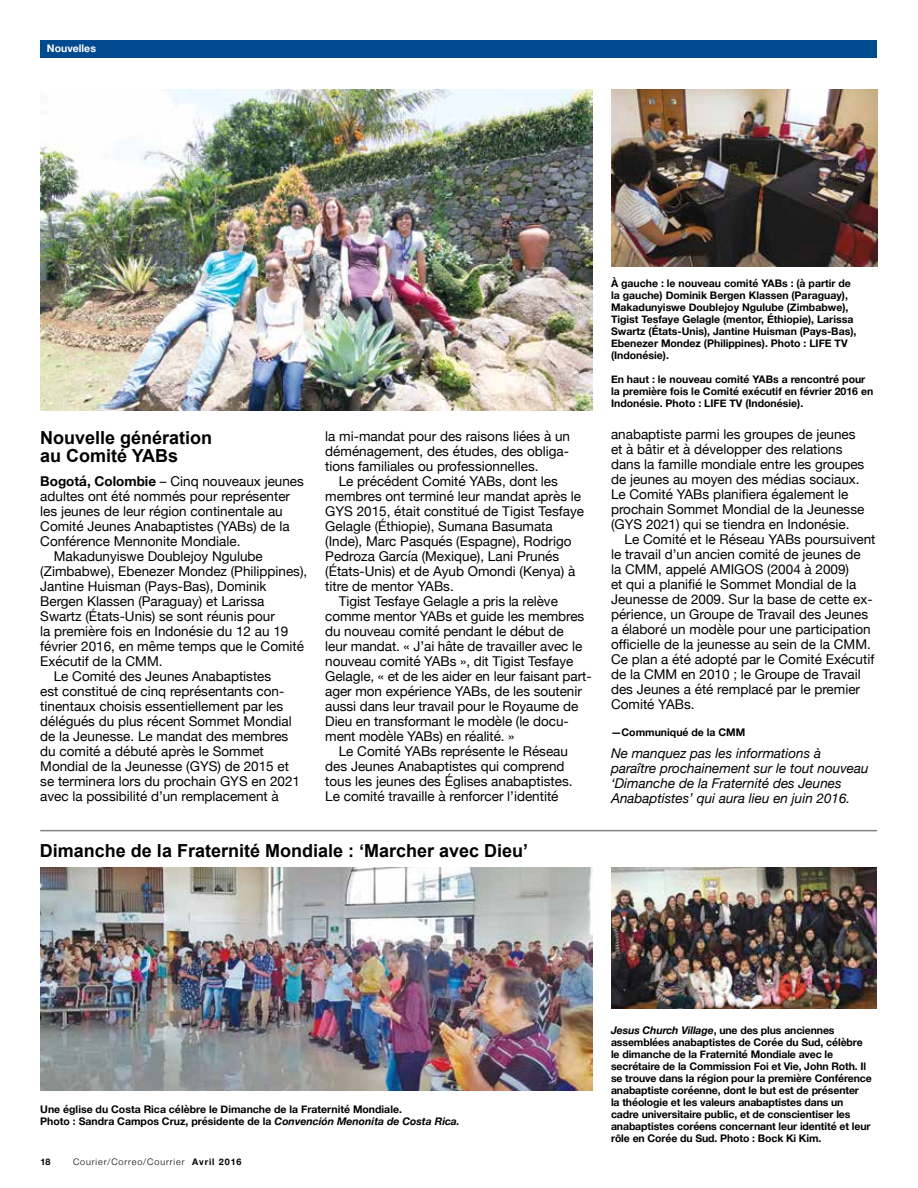
<style>
.page{position:relative;width:918px;height:1188px;background:#fff}
.page>*{position:absolute;margin:0;border:0;box-sizing:border-box;transform-origin:0 0}
.t1{font:700 18px/18px "Arial";color:#000}
.t2{font:13.5px/15px "Helvetica Neue";color:#000}
.t3{font:italic 13.5px/15px "Helvetica Neue";color:#000}
.t4{font:700 10.5px/12px "Helvetica Neue";color:#000}
.t5{font:700 10.5px "Helvetica Neue";color:#fff}
.t6{font:300 9px "Helvetica Neue";letter-spacing:.1em;color:#000}
.t7{font:700 9px "Helvetica Neue";color:#000}
.s1{font-weight:700}
.s2{font-style:italic}
</style>
<div class="page">
<img style="left:40px;top:89px;width:552px;height:322px">
<img style="left:40px;top:867px;width:552px;height:223px">
<img style="left:611px;top:867px;width:266px;height:142px">
<hr style="left:40px;top:830px;width:837px;height:1px;background:#808285">
<img style="left:611px;top:89px;width:266px;height:178px">
<div style="left:40px;top:40px;width:837px;height:18px;background:#004a8f"></div>
<p class="t5" style="left:47px;top:40px;width:50px">Nouvelles</p>
<h1 class="t1" style="left:40px;top:429px;width:174px">Nouvelle génération au Comité YABs</h1>
<p class="t2" style="left:40px;top:475px;width:265px"><span class="s1">Bogotá, Colombie</span> – Cinq nouveaux jeunes</p>
<p class="t2" style="left:40px;top:489px;width:251px">adultes ont été nommés pour représenter</p>
<p class="t2" style="left:40px;top:504px;width:244px">les jeunes de leur région continentale au</p>
<p class="t2" style="left:40px;top:519px;width:251px">Comité Jeunes Anabaptistes (YABs) de la</p>
<p class="t2" style="left:40px;top:534px;width:202px">Conférence Mennonite Mondiale.</p>
<p class="t2" style="left:54px;top:549px;width:211px">Makadunyiswe Doublejoy Ngulube</p>
<p class="t2" style="left:40px;top:564px;width:269px">(Zimbabwe), Ebenezer Mondez (Philippines),</p>
<p class="t2" style="left:40px;top:579px;width:228px">Jantine Huisman (Pays-Bas), Dominik</p>
<p class="t2" style="left:40px;top:594px;width:226px">Bergen Klassen (Paraguay) et Larissa</p>
<p class="t2" style="left:40px;top:609px;width:236px">Swartz (États-Unis) se sont réunis pour</p>
<p class="t2" style="left:40px;top:624px;width:250px">la première fois en Indonésie du 12 au 19</p>
<p class="t2" style="left:40px;top:639px;width:265px">février 2016, en même temps que le Comité</p>
<p class="t2" style="left:40px;top:654px;width:124px">Exécutif de la CMM.</p>
<p class="t2" style="left:54px;top:669px;width:219px">Le Comité des Jeunes Anabaptistes</p>
<p class="t2" style="left:40px;top:684px;width:246px">est constitué de cinq représentants con-</p>
<p class="t2" style="left:40px;top:699px;width:245px">tinentaux choisis essentiellement par les</p>
<p class="t2" style="left:40px;top:714px;width:253px">délégués du plus récent Sommet Mondial</p>
<p class="t2" style="left:40px;top:729px;width:250px">de la Jeunesse. Le mandat des membres</p>
<p class="t2" style="left:40px;top:744px;width:225px">du comité a débuté après le Sommet</p>
<p class="t2" style="left:40px;top:759px;width:250px">Mondial de la Jeunesse (GYS) de 2015 et</p>
<p class="t2" style="left:40px;top:774px;width:261px">se terminera lors du prochain GYS en 2021</p>
<p class="t2" style="left:40px;top:789px;width:240px">avec la possibilité d’un remplacement à</p>
<p class="t2" style="left:325px;top:429px;width:246px;text-align:justify">la mi-mandat pour des raisons liées à un déménagement, des études, des obliga&shy;tions familiales ou professionnelles.</p>
<p class="t2" style="left:339px;top:474px;width:221px">Le précédent Comité YABs, dont les</p>
<p class="t2" style="left:325px;top:489px;width:257px">membres ont terminé leur mandat après le</p>
<p class="t2" style="left:325px;top:504px;width:260px">GYS 2015, était constitué de Tigist Tesfaye</p>
<p class="t2" style="left:325px;top:519px;width:229px">Gelagle (Éthiopie), Sumana Basumata</p>
<p class="t2" style="left:325px;top:534px;width:248px">(Inde), Marc Pasqués (Espagne), Rodrigo</p>
<p class="t2" style="left:325px;top:549px;width:236px">Pedroza García (Mexique), Lani Prunés</p>
<p class="t2" style="left:325px;top:564px;width:252px">(États-Unis) et de Ayub Omondi (Kenya) à</p>
<p class="t2" style="left:325px;top:579px;width:130px">titre de mentor YABs.</p>
<p class="t2" style="left:339px;top:594px;width:221px">Tigist Tesfaye Gelagle a pris la relève</p>
<p class="t2" style="left:325px;top:609px;width:261px">comme mentor YABs et guide les membres</p>
<p class="t2" style="left:325px;top:624px;width:240px">du nouveau comité pendant le début de</p>
<p class="t2" style="left:325px;top:639px;width:259px">leur mandat. « J’ai hâte de travailler avec le</p>
<p class="t2" style="left:325px;top:654px;width:250px">nouveau comité YABs », dit Tigist Tesfaye</p>
<p class="t2" style="left:325px;top:669px;width:268px">Gelagle, « et de les aider en leur faisant part-</p>
<p class="t2" style="left:325px;top:684px;width:258px">ager mon expérience YABs, de les soutenir</p>
<p class="t2" style="left:325px;top:699px;width:255px">aussi dans leur travail pour le Royaume de</p>
<p class="t2" style="left:325px;top:714px;width:245px">Dieu en transformant le modèle (le docu-</p>
<p class="t2" style="left:325px;top:729px;width:191px">ment modèle YABs) en réalité. »</p>
<p class="t2" style="left:339px;top:744px;width:231px">Le Comité YABs représente le Réseau</p>
<p class="t2" style="left:325px;top:759px;width:241px">des Jeunes Anabaptistes qui comprend</p>
<p class="t2" style="left:325px;top:774px;width:249px">tous les jeunes des Églises anabaptistes.</p>
<p class="t2" style="left:325px;top:789px;width:235px">Le comité travaille à renforcer l’identité</p>
<h1 class="t1" style="left:40px;top:842px;width:490px">Dimanche de la Fraternité Mondiale : ‘Marcher avec Dieu’</h1>
<p class="t4" style="left:611px;top:278px;width:247px">À gauche : le nouveau comité YABs : (à partir de la gauche) Dominik Bergen Klassen (Paraguay), Makadunyiswe Doublejoy Ngulube (Zimbabwe), Tigist Tesfaye Gelagle (mentor, Éthiopie), Larissa Swartz (États-Unis), Jantine Huisman (Pays-Bas), Ebenezer Mondez (Philippines). Photo : LIFE TV (Indonésie).</p>
<p class="t4" style="left:611px;top:374px;width:264px">En haut : le nouveau comité YABs a rencontré pour la première fois le Comité exécutif en février 2016 en<br>Indonésie. Photo : LIFE TV (Indonésie).</p>
<p class="t2" style="left:611px;top:428px;width:255px">anabaptiste parmi les groupes de jeunes et à bâtir et à développer des relations dans la famille mondiale entre les groupes de jeunes au moyen des médias sociaux.<br>Le Comité YABs planifiera également le prochain Sommet Mondial de la Jeunesse (GYS 2021) qui se tiendra en Indonésie.</p>
<p class="t2" style="left:611px;top:533px;width:266px;text-indent:14px">Le Comité et le Réseau YABs poursuivent le travail d’un ancien comité de jeunes de<br>la CMM, appelé AMIGOS (2004 à 2009)<br>et qui a planifié le Sommet Mondial de la Jeunesse de 2009. Sur la base de cette ex&shy;périence, un Groupe de Travail des Jeunes a élaboré un modèle pour une participation officielle de la jeunesse au sein de la CMM.<br>Ce plan a été adopté par le Comité Exécutif de la CMM en 2010 ; le Groupe de Travail des Jeunes a été remplacé par le premier Comité YABs.</p>
<p class="t4" style="left:611px;top:727px;width:136px">—Communiqué de la CMM</p>
<p class="t3" style="left:611px;top:747px;width:259px">Ne manquez pas les informations à paraître prochainement sur le tout nouveau ‘Dimanche de la Fraternité des Jeunes Anabaptistes’ qui aura lieu en juin 2016.</p>
<p class="t4" style="left:40px;top:1103px;width:421px">Une église du Costa Rica célèbre le Dimanche de la Fraternité Mondiale.<br>Photo : Sandra Campos Cruz, présidente de la <span class="s2">Convención Menonita de Costa Rica.</span></p>
<p class="t7" style="left:40px;top:1155px;width:12px">18</p>
<p class="t6" style="left:73px;top:1155px;width:170px">Courier/Correo/Courrier <span class="s1">Avril 2016</span></p>
<p class="t4" style="left:611px;top:1024px;width:262px"><span class="s2">Jesus Church Village</span>, une des plus anciennes assemblées anabaptistes de Corée du Sud, célèbre le dimanche de la Fraternité Mondiale avec le secrétaire de la Commission Foi et Vie, John Roth. Il se trouve dans la région pour la première Conférence anabaptiste coréenne, dont le but est de présenter<br>la théologie et les valeurs anabaptistes dans un cadre universitaire public, et de conscientiser les anabaptistes coréens concernant leur identité et leur rôle en Corée du Sud. Photo : Bock Ki Kim.</p>
</div>
